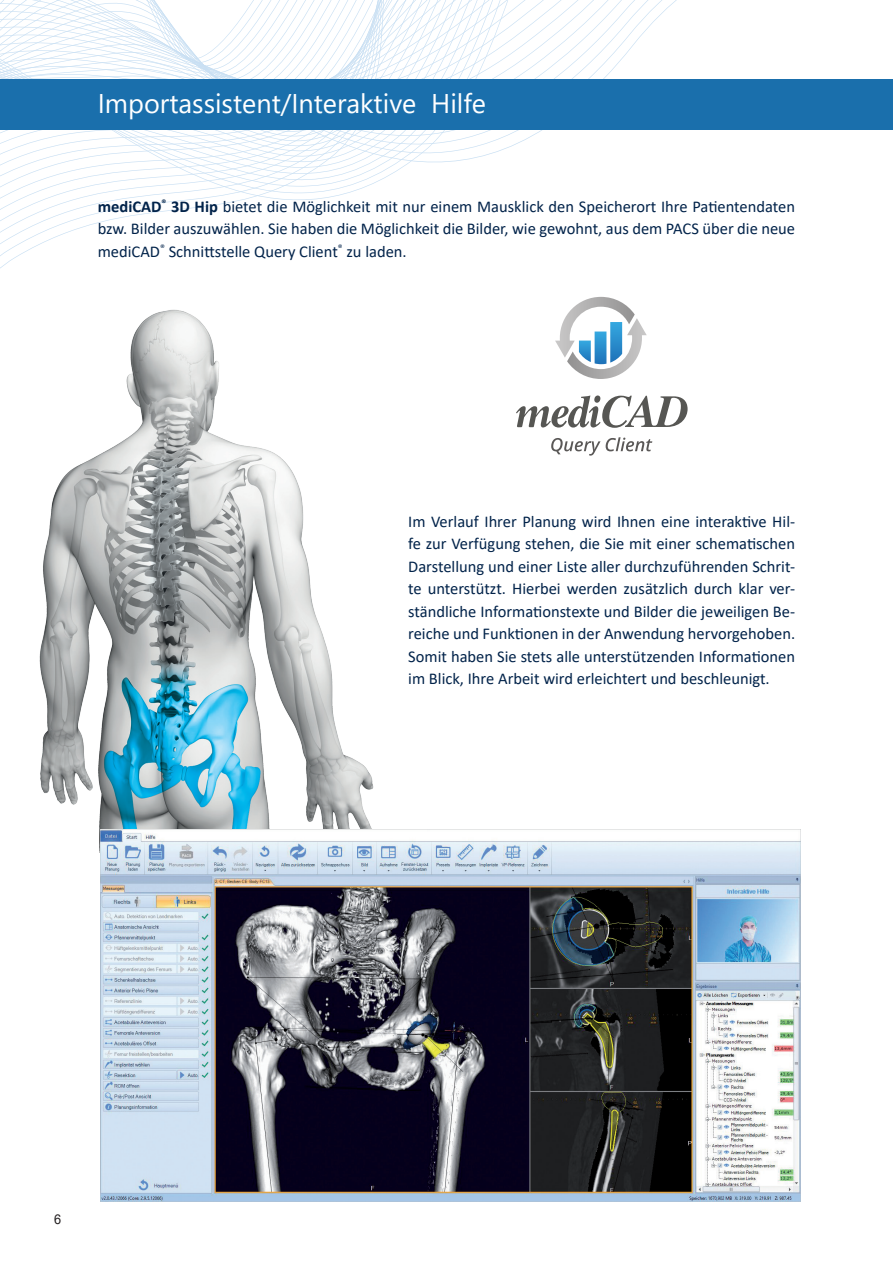
<style>
.page{position:relative;width:893px;height:1263px;background:#fff}
.page>*{position:absolute;margin:0;border:0;box-sizing:border-box;transform-origin:0 0}
.Überschrift_Header{font:27px "Segoe UI";color:#fff}
.Hectec_-_Fliestext{font:16.5px/22.5px "Calibri";color:#02234a;text-align:justify}
.t1{font:13.5px "Arial";color:#231f20;scale:.95 1}
.s1{font-weight:700}
</style>
<div class="page">
<svg style="left:0;top:0;width:643px;height:269px"></svg>
<div style="left:0;top:79px;width:893px;height:50px;background:#1a6fac"></div>
<img style="left:39px;top:309px;width:335px;height:544px">
<img style="left:100px;top:829px;width:700px;height:373px">
<svg style="left:516px;top:395px;width:172px;height:33px"></svg>
<svg style="left:551px;top:438px;width:49px;height:18px"></svg>
<svg style="left:606px;top:437px;width:46px;height:14px"></svg>
<svg style="left:555px;top:297px;width:92px;height:82px"></svg>
<p class="Überschrift_Header" style="left:98px;top:78px;width:390px">Importassistent/Interaktive Hilfe</p>
<p class="Hectec_-_Fliestext" style="left:98px;top:194px;width:699px"><span class="s1">mediCAD</span><sup>®</sup> <span class="s1">3D Hip</span> bietet die Möglichkeit mit nur einem Mausklick den Speicherort Ihre Patientendaten bzw. Bilder auszuwählen. Sie haben die Möglichkeit die Bilder, wie gewohnt, aus dem PACS über die neue mediCAD<sup>®</sup> Schnittstelle Query Client<sup>®</sup> zu laden.</p>
<p class="Hectec_-_Fliestext" style="left:408px;top:509px;width:388px">Im Verlauf Ihrer Planung wird Ihnen eine interaktive Hil&shy;fe zur Verfügung stehen, die Sie mit einer schematischen Darstellung und einer Liste aller durchzuführenden Schrit&shy;te unterstützt. Hierbei werden zusätzlich durch klar ver&shy;ständliche Informationstexte und Bilder die jeweiligen Be&shy;reiche und Funktionen in der Anwendung hervorgehoben.<br>Somit haben Sie stets alle unterstützenden Informationen im Blick, Ihre Arbeit wird erleichtert und beschleunigt.</p>
<p class="t1" style="left:54px;top:1210px;width:9px">6</p>
</div>
